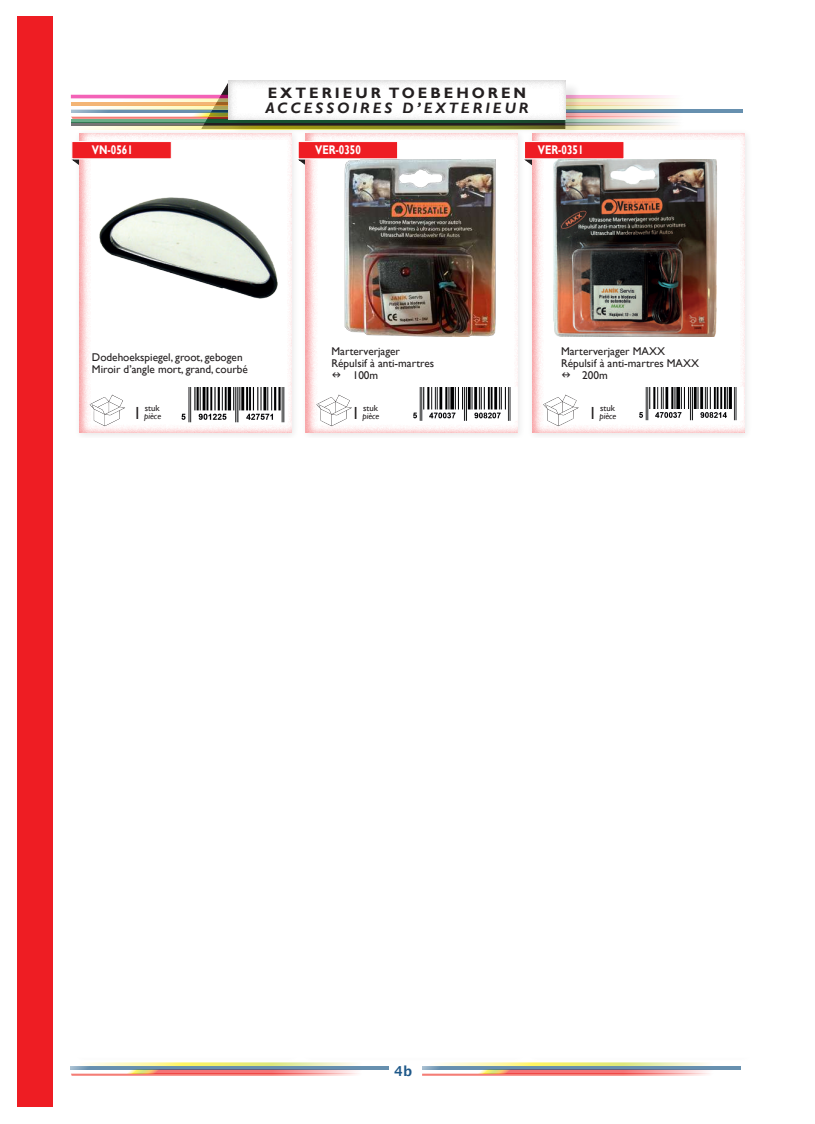
<style>
.page{position:relative;width:815px;height:1124px;background:#fff}
.page>*{position:absolute;margin:0;border:0;box-sizing:border-box;transform-origin:0 0}
.t1{font:italic 700 15px "Gill Sans";letter-spacing:.2em;color:#231f20}
.t2{font:700 15px "Gill Sans";letter-spacing:.2em;color:#231f20}
.t3{font:600 13.75px "Lucida Sans";color:#1e5889}
.t4{font:700 12.5px "Gill Sans";color:#fff;scale:.8 1}
.t5{font:11.25px/11.9px "Gill Sans";color:#231f20}
.t6{font:italic 8.75px/7.5px "Gill Sans";color:#231f20;text-align:right}
.s1{font-style:normal}
.s2{font-style:normal;font-size:17.5px}
</style>
<div class="page">
<svg style="left:71px;top:1072px;width:287px;height:3px"></svg>
<svg style="left:71px;top:1069px;width:318px;height:3px"></svg>
<svg style="left:71px;top:1065px;width:318px;height:4px"></svg>
<svg style="left:86px;top:1062px;width:270px;height:3px"></svg>
<svg style="left:71px;top:85px;width:672px;height:43px"></svg>
<svg style="left:71px;top:113px;width:671px;height:3px"></svg>
<svg style="left:71px;top:109px;width:671px;height:4px"></svg>
<svg style="left:71px;top:105px;width:671px;height:4px"></svg>
<hr style="left:71px;top:102px;width:672px;height:3px;background:#ec8922">
<svg style="left:71px;top:95px;width:671px;height:4px"></svg>
<div style="left:18px;top:16px;width:35px;height:1090px;background:#ee1d23"></div>
<div style="left:230px;top:82px;width:352px;height:53px;background:#231f20;opacity:.11"></div>
<div style="left:227px;top:79px;width:339px;height:42px;background:#231f20;opacity:.23"></div>
<svg style="left:422px;top:1072px;width:287px;height:3px"></svg>
<svg style="left:422px;top:1069px;width:318px;height:3px"></svg>
<svg style="left:422px;top:1065px;width:318px;height:4px"></svg>
<svg style="left:437px;top:1062px;width:270px;height:3px"></svg>
<div style="left:74px;top:128px;width:226px;height:313px;background:#fafafa"></div>
<div style="left:79px;top:133px;width:214px;height:302px;background:#ee1d23;opacity:.42"></div>
<div style="left:71px;top:141px;width:101px;height:18px;background:#ee1d23;border:1px solid #fff"></div>
<div style="left:527px;top:128px;width:226px;height:313px;background:#fafafa"></div>
<div style="left:531px;top:133px;width:215px;height:302px;background:#ee1d23;opacity:.42"></div>
<div style="left:524px;top:141px;width:100px;height:18px;background:#ee1d23;border:1px solid #fff"></div>
<svg style="left:543px;top:395px;width:36px;height:31px"></svg>
<div style="left:300px;top:128px;width:226px;height:313px;background:#fafafa"></div>
<div style="left:305px;top:133px;width:215px;height:302px;background:#ee1d23;opacity:.42"></div>
<div style="left:298px;top:141px;width:100px;height:18px;background:#ee1d23;border:1px solid #fff"></div>
<svg style="left:316px;top:395px;width:36px;height:31px"></svg>
<svg style="left:90px;top:395px;width:35px;height:31px"></svg>
<img style="left:181px;top:387px;width:106px;height:35px">
<div style="left:64px;top:438px;width:700px;height:620px;background:#fff"></div>
<img style="left:331px;top:159px;width:178px;height:177px">
<img style="left:546px;top:159px;width:177px;height:177px">
<img style="left:412px;top:387px;width:106px;height:35px">
<img style="left:638px;top:387px;width:106px;height:34px">
<img style="left:100px;top:159px;width:177px;height:177px">
<p class="t4" style="left:92px;top:142px;width:53px">VN-0561</p>
<h1 class="t2" style="left:268px;top:84px;width:260px">EXTERIEUR TOEBEHOREN</h1>
<h1 class="t1" style="left:265px;top:99px;width:265px">ACCESSOIRES D’EXTERIEUR</h1>
<p class="t4" style="left:315px;top:142px;width:59px">VER-0350</p>
<p class="t4" style="left:538px;top:142px;width:59px">VER-0351</p>
<p class="t5" style="left:92px;top:352px;width:157px">Dodehoekspiegel, groot, gebogen<br>Miroir d’angle mort, grand, courbé</p>
<p class="t6" style="left:134px;top:405px;width:29px"><span class="s1">stuk<br></span><span class="s2">1</span> pièce</p>
<p class="t5" style="left:331px;top:346px;width:104px">Marterverjager<br>Répulsif à anti-martres</p>
<p class="t5" style="left:331px;top:369px;width:48px">■ 100m</p>
<p class="t6" style="left:352px;top:405px;width:29px"><span class="s1">stuk<br></span><span class="s2">1</span> pièce</p>
<p class="t5" style="left:561px;top:346px;width:140px">Marterverjager MAXX<br>Répulsif à anti-martres MAXX</p>
<p class="t5" style="left:561px;top:369px;width:48px">■ 200m</p>
<p class="t6" style="left:589px;top:405px;width:29px"><span class="s1">stuk<br></span><span class="s2">1</span> pièce</p>
<p class="t3" style="left:394px;top:1062px;width:19px">4b</p>
</div>
